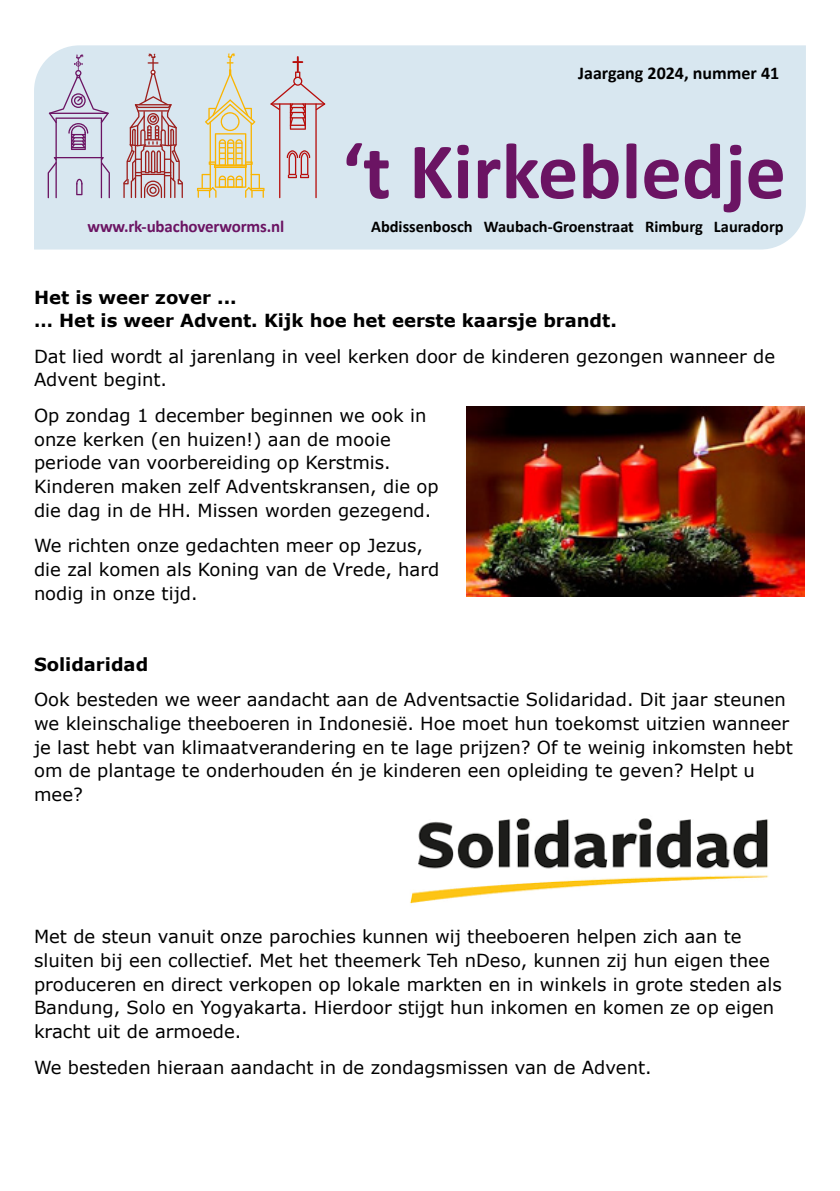
<style>
.page{position:relative;width:840px;height:1191px;background:#fff}
.page>*{position:absolute;margin:0;border:0;box-sizing:border-box;transform-origin:0 0}
.t1{font:700 80.4px "Calibri";color:#6b1463}
.t2{font:18px/23.6px "Verdana";color:#000}
.t3{font:700 18px/23.6px "Verdana";color:#000}
.t4{font:700 18px "Calibri";color:#000}
.t5{font:700 17px "Calibri";letter-spacing:-.01em;color:#6b1463}
.t6{font:700 16.4px "Calibri";color:#000}
</style>
<div class="page">
<div style="left:34px;top:45px;width:771px;height:204px;background:#d8e7f0"></div>
<svg style="left:48px;top:54px;width:62px;height:144px;background:#cacddf"></svg>
<svg style="left:123px;top:53px;width:60px;height:145px;background:#cab9bf"></svg>
<svg style="left:197px;top:53px;width:67px;height:145px;background:#dddfcb"></svg>
<svg style="left:270px;top:56px;width:55px;height:142px;background:#d4cdd5"></svg>
<svg style="left:214px;top:164px;width:33px;height:4px"></svg>
<hr style="left:215px;top:166px;width:30px;height:1px;background:#fab400">
<img style="left:466px;top:407px;width:338px;height:190px">
<img style="left:410px;top:818px;width:358px;height:86px">
<p class="t4" style="left:578px;top:60px;width:202px">Jaargang 2024, nummer 41</p>
<h1 class="t1" style="left:342px;top:114px;width:445px">‘t Kirkebledje</h1>
<p class="t5" style="left:87px;top:215px;width:198px">www.rk-ubachoverworms.nl</p>
<p class="t6" style="left:371px;top:215px;width:414px">Abdissenbosch Waubach-Groenstraat Rimburg Lauradorp</p>
<p class="t3" style="left:34px;top:285px;width:584px">Het is weer zover ...<br>… Het is weer Advent. Kijk hoe het eerste kaarsje brandt.</p>
<p class="t2" style="left:34px;top:344px;width:742px">Dat lied wordt al jarenlang in veel kerken door de kinderen gezongen wanneer de<br>Advent begint.</p>
<p class="t2" style="left:34px;top:404px;width:406px">Op zondag 1 december beginnen we ook in onze kerken (en huizen!) aan de mooie periode van voorbereiding op Kerstmis.<br>Kinderen maken zelf Adventskransen, die op die dag in de HH. Missen worden gezegend.</p>
<p class="t2" style="left:34px;top:533px;width:406px">We richten onze gedachten meer op Jezus, die zal komen als Koning van de Vrede, hard nodig in onze tijd.</p>
<p class="t3" style="left:34px;top:652px;width:116px">Solidaridad</p>
<p class="t2" style="left:34px;top:688px;width:760px">Ook besteden we weer aandacht aan de Adventsactie Solidaridad. Dit jaar steunen we kleinschalige theeboeren in Indonesië. Hoe moet hun toekomst uitzien wanneer je last hebt van klimaatverandering en te lage prijzen? Of te weinig inkomsten hebt om de plantage te onderhouden én je kinderen een opleiding te geven? Helpt u mee?</p>
<p class="t2" style="left:34px;top:924px;width:748px">Met de steun vanuit onze parochies kunnen wij theeboeren helpen zich aan te sluiten bij een collectief. Met het theemerk Teh nDeso, kunnen zij hun eigen thee produceren en direct verkopen op lokale markten en in winkels in grote steden als Bandung, Solo en Yogyakarta. Hierdoor stijgt hun inkomen en komen ze op eigen kracht uit de armoede.</p>
<p class="t2" style="left:34px;top:1055px;width:619px">We besteden hieraan aandacht in de zondagsmissen van de Advent.</p>
</div>
